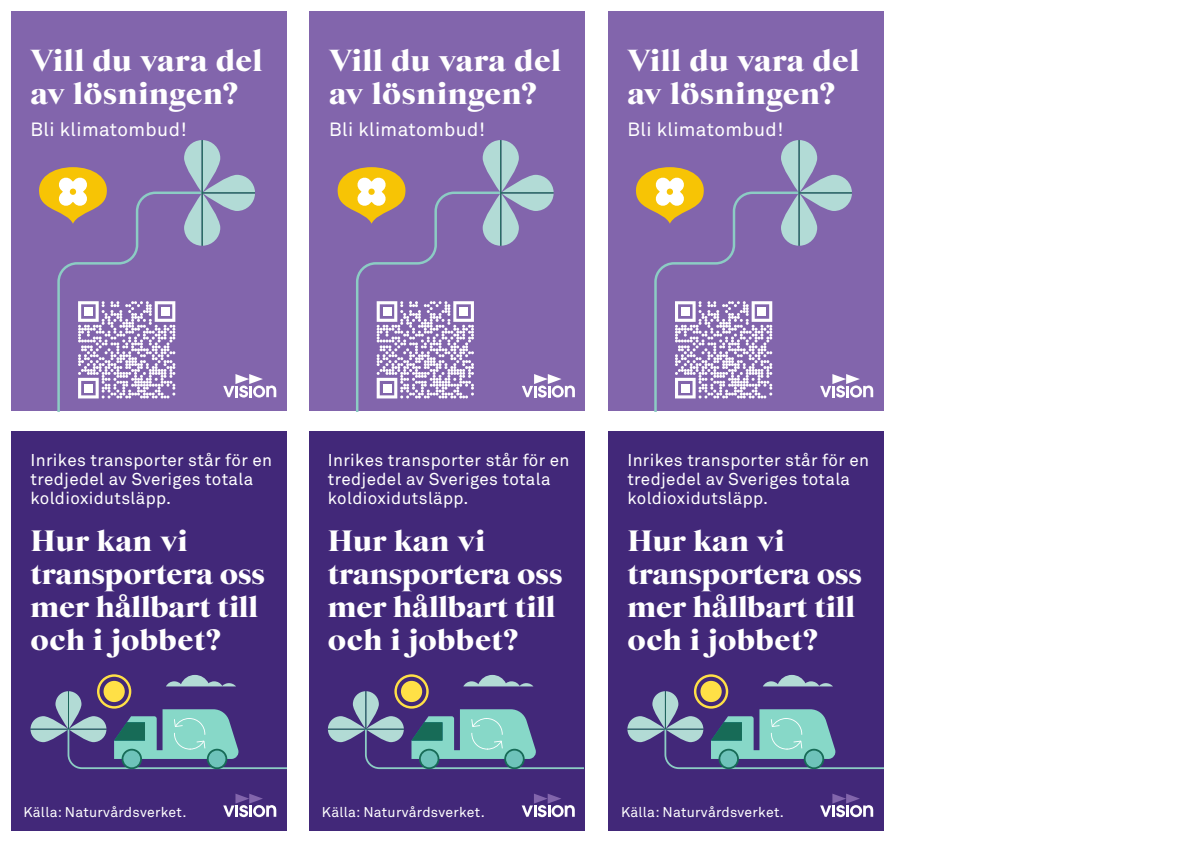
<style>
.page{position:relative;width:1191px;height:842px;background:#fff}
.page>*{position:absolute;margin:0;border:0;box-sizing:border-box;transform-origin:0 0}
.Rubrik_Starling_46{font:900 31px/33px "Starling";letter-spacing:.02em;color:#fff}
.Rubrik_Starling_46-2{font:900 30px/33px "Starling";color:#fff}
.Rubrik_Starling_46-3{font:19px "Akkurat";letter-spacing:.02em;color:#fff}
.Rubrik_Starling_46-4{font:17px/19px "Akkurat";letter-spacing:.02em;color:#fff}
.Rubrik_Starling_46-5{font:14px "Akkurat";letter-spacing:.02em;color:#fff}
</style>
<div class="page">
<div style="left:11px;top:431px;width:275px;height:399px;background:#422879"></div>
<div style="left:310px;top:431px;width:275px;height:399px;background:#422879"></div>
<div style="left:608px;top:431px;width:275px;height:399px;background:#422879"></div>
<svg style="left:30px;top:674px;width:256px;height:143px"></svg>
<svg style="left:328px;top:674px;width:256px;height:143px"></svg>
<svg style="left:627px;top:674px;width:256px;height:143px"></svg>
<div style="left:11px;top:11px;width:275px;height:400px;background:#8265ac"></div>
<svg style="left:268px;top:385px;width:8px;height:13px"></svg>
<svg style="left:57px;top:192px;width:211px;height:219px"></svg>
<svg style="left:184px;top:140px;width:71px;height:106px"></svg>
<svg style="left:39px;top:167px;width:71px;height:57px"></svg>
<div style="left:310px;top:11px;width:275px;height:400px;background:#8265ac"></div>
<svg style="left:566px;top:385px;width:9px;height:13px"></svg>
<svg style="left:356px;top:192px;width:210px;height:219px"></svg>
<svg style="left:483px;top:140px;width:70px;height:106px"></svg>
<svg style="left:337px;top:167px;width:72px;height:57px"></svg>
<div style="left:608px;top:11px;width:275px;height:400px;background:#8265ac"></div>
<svg style="left:864px;top:385px;width:9px;height:13px"></svg>
<svg style="left:654px;top:192px;width:210px;height:219px"></svg>
<svg style="left:781px;top:140px;width:71px;height:106px"></svg>
<svg style="left:636px;top:167px;width:71px;height:57px"></svg>
<p class="Rubrik_Starling_46" style="left:30px;top:44px;width:233px">Vill du vara del av lösningen?</p>
<p class="Rubrik_Starling_46-3" style="left:30px;top:118px;width:158px">Bli klimatombud!</p>
<p class="Rubrik_Starling_46" style="left:329px;top:44px;width:233px">Vill du vara del av lösningen?</p>
<p class="Rubrik_Starling_46-3" style="left:329px;top:118px;width:158px">Bli klimatombud!</p>
<p class="Rubrik_Starling_46" style="left:627px;top:44px;width:233px">Vill du vara del av lösningen?</p>
<p class="Rubrik_Starling_46-3" style="left:627px;top:118px;width:158px">Bli klimatombud!</p>
<p class="Rubrik_Starling_46-4" style="left:30px;top:451px;width:243px">Inrikes transporter står för en tredjedel av Sveriges totala</p>
<p class="Rubrik_Starling_46-4" style="left:30px;top:489px;width:142px">koldioxidutsläpp.</p>
<p class="Rubrik_Starling_46-2" style="left:30px;top:524px;width:236px">Hur kan vi transportera oss mer hållbart till och i jobbet?</p>
<p class="Rubrik_Starling_46-4" style="left:328px;top:451px;width:243px">Inrikes transporter står för en tredjedel av Sveriges totala</p>
<p class="Rubrik_Starling_46-4" style="left:328px;top:489px;width:142px">koldioxidutsläpp.</p>
<p class="Rubrik_Starling_46-2" style="left:328px;top:524px;width:236px">Hur kan vi transportera oss mer hållbart till och i jobbet?</p>
<p class="Rubrik_Starling_46-4" style="left:627px;top:451px;width:243px">Inrikes transporter står för en tredjedel av Sveriges totala</p>
<p class="Rubrik_Starling_46-4" style="left:627px;top:489px;width:142px">koldioxidutsläpp.</p>
<p class="Rubrik_Starling_46-2" style="left:627px;top:524px;width:236px">Hur kan vi transportera oss mer hållbart till och i jobbet?</p>
<p class="Rubrik_Starling_46-5" style="left:23px;top:804px;width:165px">Källa: Naturvårdsverket.</p>
<p class="Rubrik_Starling_46-5" style="left:322px;top:804px;width:165px">Källa: Naturvårdsverket.</p>
<p class="Rubrik_Starling_46-5" style="left:621px;top:804px;width:165px">Källa: Naturvårdsverket.</p>
</div>
